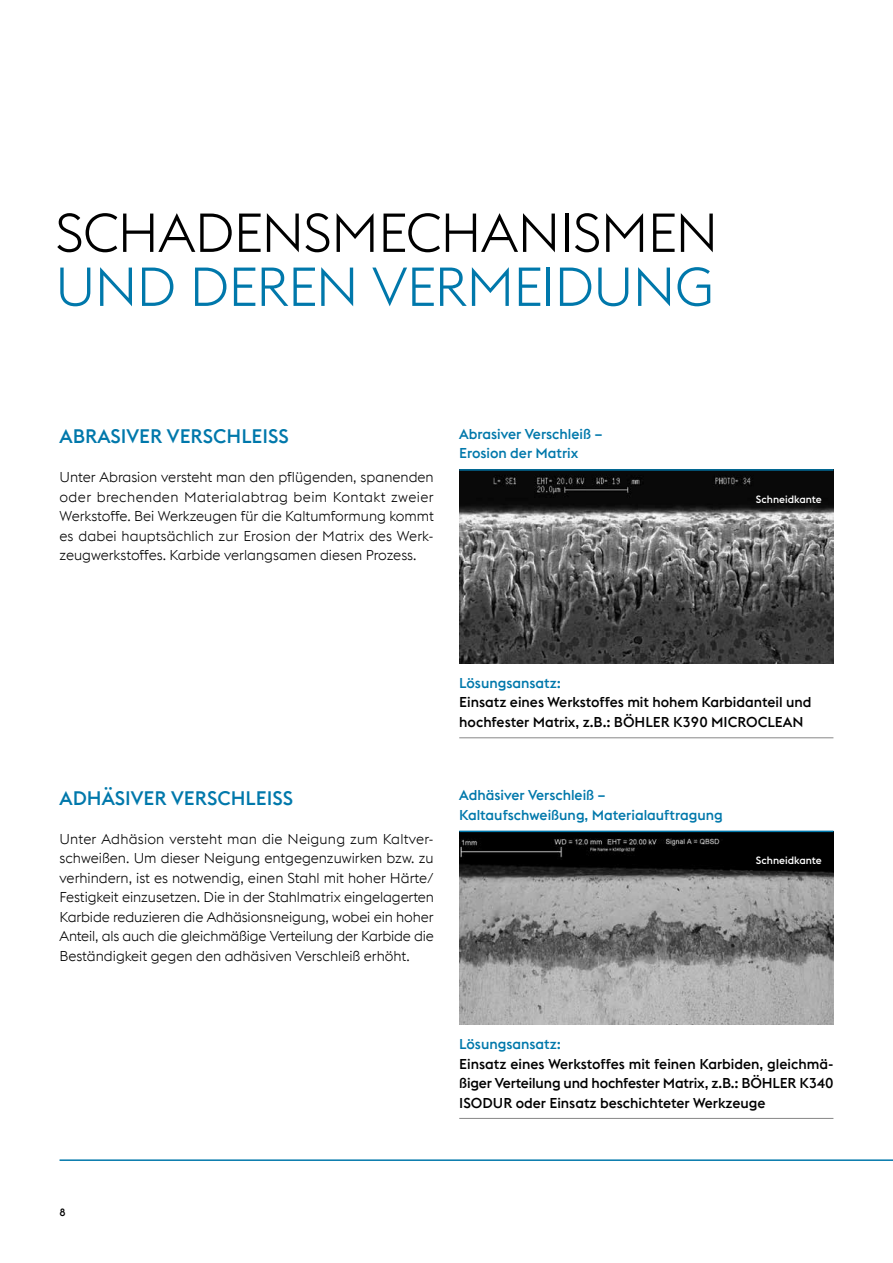
<style>
.page{position:relative;width:893px;height:1263px;background:#fff}
.page>*{position:absolute;margin:0;border:0;box-sizing:border-box;transform-origin:0 0}
.t1{font:300 54px "voestalpine";letter-spacing:-.015em;color:#000}
.t2{font:300 54px "voestalpine";letter-spacing:-.015em;color:#0078ab}
.t3{font:500 19.5px "voestalpine";color:#0078ab}
.t4{font:300 14.25px/19.5px "voestalpine";color:#000;text-align:justify}
.t5{font:500 14.25px/19.5px "voestalpine";color:#000}
.t6{font:500 14.25px/19.5px "voestalpine";color:#0078ab}
.t7{font:500 10.5px "voestalpine";color:#fff}
.t8{font:500 10.5px "voestalpine";color:#000}
</style>
<div class="page">
<img style="left:459px;top:859px;width:374px;height:166px">
<img style="left:459px;top:471px;width:374px;height:192px">
<hr style="left:60px;top:1159px;width:833px;height:2px;background:#0078ab">
<img style="left:459px;top:832px;width:374px;height:27px">
<hr style="left:459px;top:737px;width:374px;height:1px;background:#878787">
<hr style="left:459px;top:1118px;width:374px;height:1px;background:#878787">
<hr style="left:459px;top:469px;width:374px;height:2px;background:#0078ab">
<hr style="left:459px;top:831px;width:374px;height:1px;background:#0078ab">
<h1 class="t1" style="left:55px;top:202px;width:664px">SCHADENSMECHANISMEN</h1>
<h1 class="t2" style="left:55px;top:256px;width:660px">UND DEREN VERMEIDUNG</h1>
<h2 class="t3" style="left:60px;top:424px;width:231px">ABRASIVER VERSCHLEISS</h2>
<p class="t4" style="left:60px;top:467px;width:376px">Unter Abrasion versteht man den pflügenden, spanenden oder brechenden Materialabtrag beim Kontakt zweier Werkstoffe. Bei Werkzeugen für die Kaltumformung kommt es dabei hauptsächlich zur Erosion der Matrix des Werk&shy;zeugwerkstoffes. Karbide verlangsamen diesen Prozess.</p>
<p class="t6" style="left:459px;top:424px;width:145px">Abrasiver Verschleiß –<br>Erosion der Matrix</p>
<p class="t7" style="left:756px;top:493px;width:67px">Schneidkante</p>
<h2 class="t3" style="left:60px;top:786px;width:235px">ADHÄSIVER VERSCHLEISS</h2>
<p class="t4" style="left:60px;top:829px;width:376px">Unter Adhäsion versteht man die Neigung zum Kaltver&shy;schweißen. Um dieser Neigung entgegenzuwirken bzw. zu verhindern, ist es notwendig, einen Stahl mit hoher Härte/ Festigkeit einzusetzen. Die in der Stahlmatrix eingelagerten Karbide reduzieren die Adhäsionsneigung, wobei ein hoher Anteil, als auch die gleichmäßige Verteilung der Karbide die Beständigkeit gegen den adhäsiven Verschleiß erhöht.</p>
<p class="t6" style="left:459px;top:673px;width:103px">Lösungsansatz:</p>
<p class="t5" style="left:459px;top:692px;width:354px">Einsatz eines Werkstoffes mit hohem Karbidanteil und hochfester Matrix, z.B.: BÖHLER K390 MICROCLEAN</p>
<p class="t6" style="left:459px;top:785px;width:265px">Adhäsiver Verschleiß –<br>Kaltaufschweißung, Materialauftragung</p>
<p class="t7" style="left:756px;top:854px;width:67px">Schneidkante</p>
<p class="t6" style="left:459px;top:1034px;width:103px">Lösungsansatz:</p>
<p class="t5" style="left:459px;top:1054px;width:376px;text-align:justify">Einsatz eines Werkstoffes mit feinen Karbiden, gleichmä&shy;ßiger Verteilung und hochfester Matrix, z.B.: BÖHLER K340<br>ISODUR oder Einsatz beschichteter Werkzeuge</p>
<p class="t8" style="left:60px;top:1205px;width:8px">8</p>
</div>
